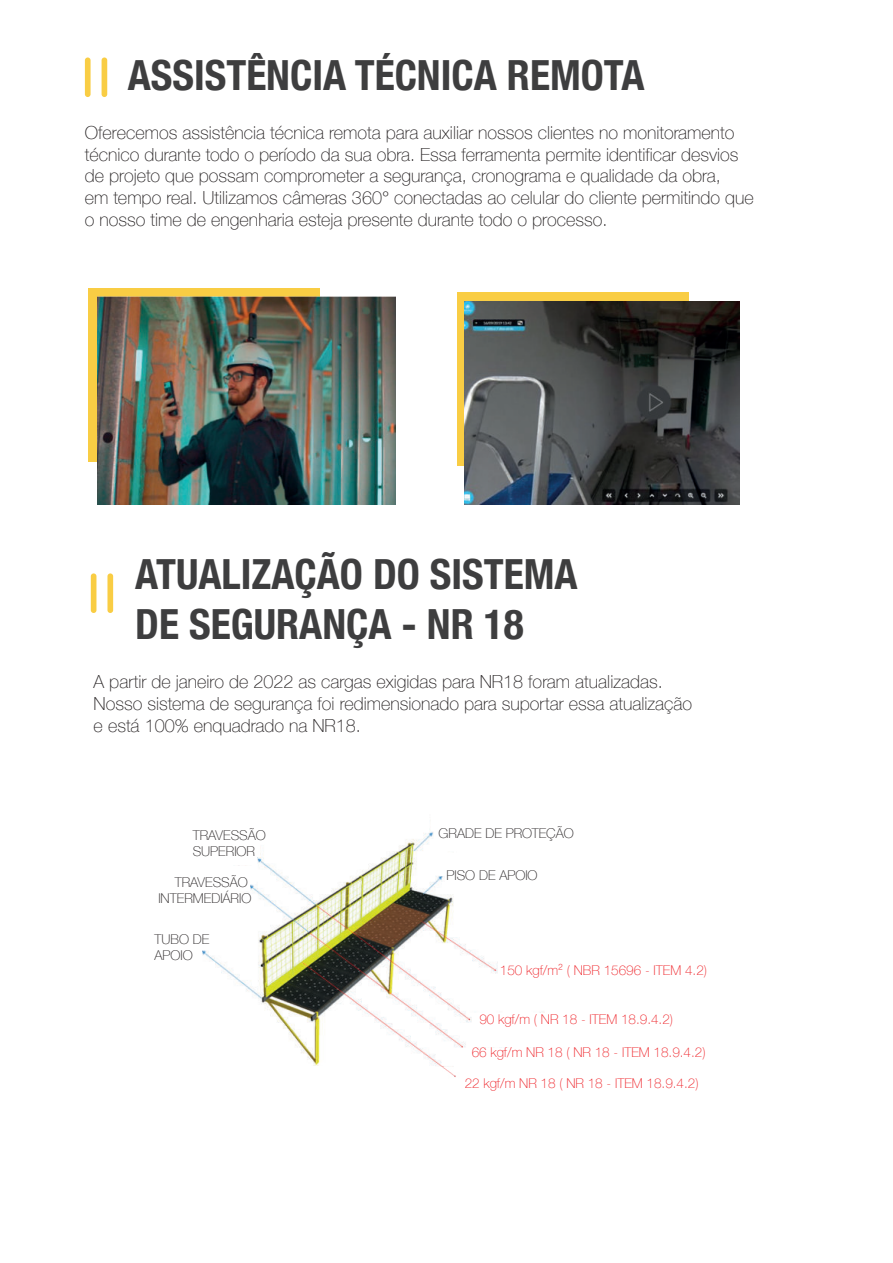
<style>
.page{position:relative;width:893px;height:1263px;background:#fff}
.page>*{position:absolute;margin:0;border:0;box-sizing:border-box;transform-origin:0 0}
.t1{font:700 condensed 41.55px/49.8px "Helvetica Neue";color:#3e3e3f}
.t2{font:100 18px/21.6px "Helvetica Neue";color:#231f20}
.t3{font:100 13.5px "Helvetica Neue";color:#ee1d23}
.t4{font:100 13.5px/16.2px "Helvetica Neue";color:#231f20}
</style>
<div class="page">
<div style="left:85px;top:57px;width:6px;height:40px;background:#f9cd44;border-radius:3px"></div>
<div style="left:102px;top:57px;width:5px;height:40px;background:#f9cd44;border-radius:3px"></div>
<div style="left:91px;top:573px;width:5px;height:40px;background:#f9cd44;border-radius:3px"></div>
<div style="left:107px;top:573px;width:6px;height:40px;background:#f9cd44;border-radius:3px"></div>
<div style="left:88px;top:288px;width:231px;height:174px;background:#f9cd44"></div>
<img style="left:98px;top:297px;width:298px;height:208px">
<div style="left:457px;top:293px;width:232px;height:173px;background:#f9cd44"></div>
<img style="left:202px;top:832px;width:343px;height:245px">
<img style="left:465px;top:301px;width:275px;height:204px">
<div style="left:434px;top:820px;width:119px;height:22px;background:#fff"></div>
<div style="left:441px;top:853px;width:118px;height:22px;background:#fff"></div>
<div style="left:445px;top:863px;width:118px;height:22px;background:#fff"></div>
<div style="left:142px;top:834px;width:118px;height:22px;background:#fff"></div>
<div style="left:138px;top:842px;width:118px;height:22px;background:#fff"></div>
<div style="left:129px;top:869px;width:120px;height:22px;background:#fff"></div>
<div style="left:165px;top:866px;width:91px;height:18px;background:#fff"></div>
<div style="left:124px;top:928px;width:120px;height:22px;background:#fff"></div>
<div style="left:498px;top:960px;width:177px;height:23px;background:#fff"></div>
<div style="left:472px;top:1013px;width:177px;height:22px;background:#fff"></div>
<div style="left:472px;top:1048px;width:203px;height:22px;background:#fff"></div>
<div style="left:462px;top:1074px;width:203px;height:22px;background:#fff"></div>
<h1 class="t1" style="left:128px;top:51px;width:518px">ASSISTÊNCIA TÉCNICA REMOTA</h1>
<p class="t2" style="left:85px;top:122px;width:671px">Oferecemos assistência técnica remota para auxiliar nossos clientes no monitoramento técnico durante todo o período da sua obra. Essa ferramenta permite identificar desvios de projeto que possam comprometer a segurança, cronograma e qualidade da obra,<br>em tempo real. Utilizamos câmeras 360° conectadas ao celular do cliente permitindo que o nosso time de engenharia esteja presente durante todo o processo.</p>
<h1 class="t1" style="left:135px;top:550px;width:444px">ATUALIZAÇÃO DO SISTEMA<br>DE SEGURANÇA - NR 18</h1>
<p class="t2" style="left:94px;top:671px;width:600px">A partir de janeiro de 2022 as cargas exigidas para NR18 foram atualizadas.<br>Nosso sistema de segurança foi redimensionado para suportar essa atualização e está 100% enquadrado na NR18.</p>
<p class="t4" style="left:193px;top:827px;width:74px">TRAVESSÃO<br>SUPERIOR</p>
<p class="t4" style="left:158px;top:874px;width:95px;text-align:right">TRAVESSÃO<br>INTERMEDIÁRIO</p>
<p class="t4" style="left:154px;top:931px;width:56px">TUBO DE<br>APOIO</p>
<p class="t4" style="left:439px;top:825px;width:137px">GRADE DE PROTEÇÃO</p>
<p class="t4" style="left:446px;top:867px;width:93px">PISO DE APOIO</p>
<p class="t3" style="left:500px;top:962px;width:209px">150 kgf/m² ( NBR 15696 - ITEM 4.2)</p>
<p class="t3" style="left:479px;top:1012px;width:195px">90 kgf/m ( NR 18 - ITEM 18.9.4.2)</p>
<p class="t3" style="left:472px;top:1045px;width:235px">66 kgf/m NR 18 ( NR 18 - ITEM 18.9.4.2)</p>
<p class="t3" style="left:465px;top:1075px;width:235px">22 kgf/m NR 18 ( NR 18 - ITEM 18.9.4.2)</p>
</div>
